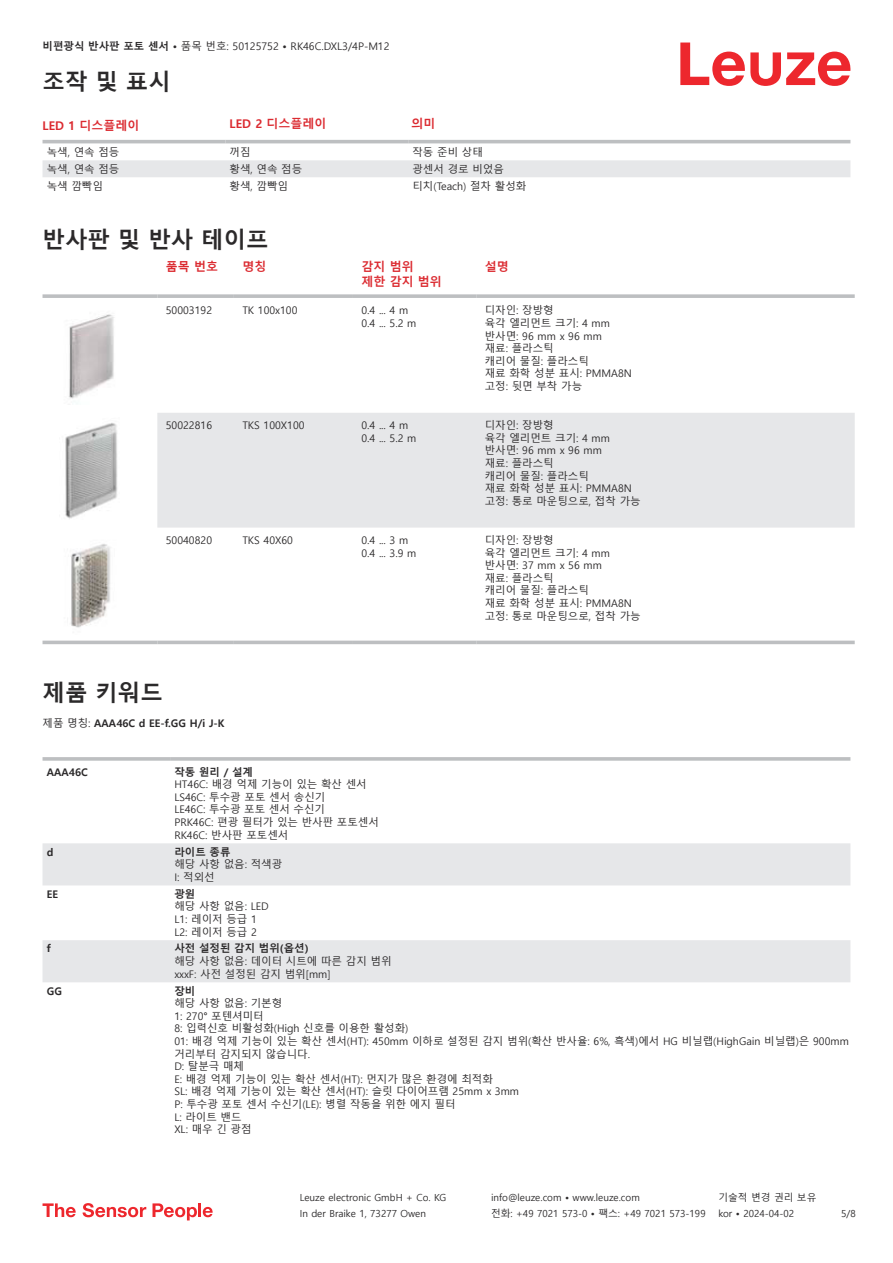
<style>
.page{position:relative;width:893px;height:1263px;background:#fff}
.page>*{position:absolute;margin:0;border:0;box-sizing:border-box;transform-origin:0 0}
.t1{font:700 22.5px "Malgun Gothic";color:#2b292a}
.t2{font:700 12px/14.4px "Malgun Gothic";color:#db2a30}
.t3{font:10.5px/12.6px "Malgun Gothic";color:#2b292a}
.t4{font:700 10.5px "Malgun Gothic";color:#2b292a}
.t5{font:9.75px "Malgun Gothic";color:#2b292a}
.s1{font-weight:700}
.s2{font-weight:400}
</style>
<div class="page">
<svg style="left:680px;top:43px;width:170px;height:43px"></svg>
<svg style="left:43px;top:143px;width:807px;height:1px"></svg>
<div style="left:43px;top:160px;width:807px;height:17px;background:#e6e7e9"></div>
<hr style="left:43px;top:140px;width:182px;height:3px;background:#bdbfc1">
<hr style="left:225px;top:140px;width:183px;height:3px;background:#bdbfc1">
<hr style="left:408px;top:140px;width:442px;height:3px;background:#bdbfc1">
<svg style="left:43px;top:640px;width:812px;height:5px;fill:#eeefef"></svg>
<div style="left:157px;top:413px;width:698px;height:115px;background:#e6e7e9"></div>
<svg style="left:43px;top:294px;width:114px;height:4px"></svg>
<svg style="left:157px;top:294px;width:77px;height:4px"></svg>
<svg style="left:234px;top:294px;width:119px;height:4px"></svg>
<svg style="left:353px;top:294px;width:123px;height:4px"></svg>
<svg style="left:476px;top:294px;width:379px;height:4px;background:#c3c5c7"></svg>
<hr style="left:43px;top:641px;width:114px;height:3px;background:#bdbfc1">
<hr style="left:157px;top:641px;width:77px;height:3px;background:#bdbfc1">
<hr style="left:234px;top:641px;width:119px;height:3px;background:#bdbfc1">
<hr style="left:353px;top:641px;width:123px;height:3px;background:#bdbfc1">
<hr style="left:476px;top:641px;width:379px;height:3px;background:#bdbfc1">
<img style="left:69px;top:314px;width:45px;height:85px">
<img style="left:65px;top:423px;width:53px;height:96px">
<img style="left:70px;top:544px;width:40px;height:84px">
<svg style="left:43px;top:843px;width:807px;height:139px;fill:#e6e7e9"></svg>
<svg style="left:43px;top:757px;width:127px;height:4px"></svg>
<svg style="left:170px;top:757px;width:680px;height:4px;background:#c3c5c7"></svg>
<svg style="left:43px;top:1203px;width:33px;height:14px"></svg>
<svg style="left:83px;top:1203px;width:63px;height:14px"></svg>
<svg style="left:153px;top:1203px;width:44px;height:17px"></svg>
<hr style="left:198px;top:1203px;width:3px;height:14px;background:#ed272d">
<svg style="left:203px;top:1207px;width:10px;height:10px"></svg>
<p class="t3" style="left:43px;top:40px;width:349px"><span class="s1">비편광식 반사판 포토 센서 •</span> 품목 번호: 50125752 <span class="s1">•</span> RK46C.DXL3/4P-M12</p>
<h1 class="t1" style="left:43px;top:69px;width:130px">조작 및 표시</h1>
<p class="t2" style="left:43px;top:118px;width:98px">LED 1 디스플레이</p>
<p class="t2" style="left:230px;top:116px;width:98px">LED 2 디스플레이</p>
<p class="t2" style="left:411px;top:116px;width:25px">의미</p>
<p class="t3" style="left:47px;top:146px;width:74px">녹색, 연속 점등</p>
<p class="t3" style="left:230px;top:146px;width:22px">꺼짐</p>
<p class="t3" style="left:412px;top:146px;width:72px">작동 준비 상태</p>
<p class="t3" style="left:47px;top:163px;width:74px">녹색, 연속 점등</p>
<p class="t3" style="left:230px;top:163px;width:74px">황색, 연속 점등</p>
<p class="t3" style="left:412px;top:163px;width:93px">광센서 경로 비었음</p>
<p class="t3" style="left:47px;top:180px;width:58px">녹색 깜빡임</p>
<p class="t3" style="left:230px;top:180px;width:60px">황색, 깜빡임</p>
<p class="t3" style="left:412px;top:180px;width:115px">티치(Teach) 절차 활성화</p>
<h1 class="t1" style="left:43px;top:227px;width:228px">반사판 및 반사 테이프</h1>
<p class="t2" style="left:166px;top:260px;width:54px">품목 번호</p>
<p class="t2" style="left:242px;top:260px;width:25px">명칭</p>
<p class="t2" style="left:361px;top:260px;width:82px">감지 범위<br>제한 감지 범위</p>
<p class="t2" style="left:485px;top:260px;width:25px">설명</p>
<p class="t3" style="left:166px;top:304px;width:48px">50003192</p>
<p class="t3" style="left:242px;top:304px;width:57px">TK 100x100</p>
<p class="t3" style="left:361px;top:304px;width:56px">0.4 ... 4 m<br>0.4 ... 5.2 m</p>
<p class="t3" style="left:485px;top:304px;width:149px">디자인: 장방형<br>육각 엘리먼트 크기: 4 mm 반사면: 96 mm x 96 mm<br>재료: 플라스틱<br>캐리어 물질: 플라스틱<br>재료 화학 성분 표시: PMMA8N 고정: 뒷면 부착 가능</p>
<p class="t3" style="left:166px;top:419px;width:48px">50022816</p>
<p class="t3" style="left:242px;top:419px;width:64px">TKS 100X100</p>
<p class="t3" style="left:361px;top:419px;width:56px">0.4 ... 4 m<br>0.4 ... 5.2 m</p>
<p class="t3" style="left:485px;top:419px;width:157px">디자인: 장방형<br>육각 엘리먼트 크기: 4 mm 반사면: 96 mm x 96 mm<br>재료: 플라스틱<br>캐리어 물질: 플라스틱<br>재료 화학 성분 표시: PMMA8N 고정: 통로 마운팅으로, 접착 가능</p>
<p class="t3" style="left:166px;top:534px;width:48px">50040820</p>
<p class="t3" style="left:242px;top:534px;width:52px">TKS 40X60</p>
<p class="t3" style="left:361px;top:534px;width:56px">0.4 ... 3 m<br>0.4 ... 3.9 m</p>
<p class="t3" style="left:485px;top:534px;width:157px">디자인: 장방형<br>육각 엘리먼트 크기: 4 mm 반사면: 37 mm x 56 mm<br>재료: 플라스틱<br>캐리어 물질: 플라스틱<br>재료 화학 성분 표시: PMMA8N 고정: 통로 마운팅으로, 접착 가능</p>
<h1 class="t1" style="left:43px;top:680px;width:122px">제품 키워드</h1>
<p class="t4" style="left:43px;top:716px;width:184px"><span class="s2">제품 명칭:</span> AAA46C d EE-f.GG H/i J-K</p>
<p class="t4" style="left:47px;top:766px;width:43px">AAA46C</p>
<p class="t4" style="left:174px;top:766px;width:80px">작동 원리 / 설계</p>
<p class="t3" style="left:174px;top:778px;width:206px">HT46C: 배경 억제 기능이 있는 확산 센서<br>LS46C: 투수광 포토 센서 송신기<br>LE46C: 투수광 포토 센서 수신기<br>PRK46C: 편광 필터가 있는 반사판 포토센서<br>RK46C: 반사판 포토센서</p>
<p class="t4" style="left:47px;top:846px;width:8px">d</p>
<p class="t4" style="left:174px;top:845px;width:58px">라이트 종류</p>
<p class="t3" style="left:174px;top:858px;width:109px">해당 사항 없음: 적색광<br>I: 적외선</p>
<p class="t4" style="left:47px;top:888px;width:13px">EE</p>
<p class="t4" style="left:174px;top:888px;width:22px">광원</p>
<p class="t3" style="left:174px;top:900px;width:96px">해당 사항 없음: LED<br>L1: 레이저 등급 1<br>L2: 레이저 등급 2</p>
<p class="t4" style="left:47px;top:943px;width:5px">f</p>
<p class="t4" style="left:174px;top:942px;width:136px">사전 설정된 감지 범위(옵션)</p>
<p class="t3" style="left:174px;top:955px;width:219px">해당 사항 없음: 데이터 시트에 따른 감지 범위 xxxF: 사전 설정된 감지 범위[mm]</p>
<p class="t4" style="left:47px;top:985px;width:17px">GG</p>
<p class="t4" style="left:174px;top:984px;width:22px">장비</p>
<p class="t3" style="left:174px;top:997px;width:676px">해당 사항 없음: 기본형<br>1: 270° 포텐셔미터<br>8: 입력신호 비활성화(High 신호를 이용한 활성화)<br>01: 배경 억제 기능이 있는 확산 센서(HT): 450mm 이하로 설정된 감지 범위(확산 반사율: 6%, 흑색)에서 HG 비닐랩(HighGain 비닐랩)은 900mm 거리부터 감지되지 않습니다.<br>D: 탈분극 매체<br>E: 배경 억제 기능이 있는 확산 센서(HT): 먼지가 많은 환경에 최적화<br>SL: 배경 억제 기능이 있는 확산 센서(HT): 슬릿 다이어프램 25mm x 3mm<br>P: 투수광 포토 센서 수신기(LE): 병렬 작동을 위한 에지 필터<br>L: 라이트 밴드<br>XL: 매우 긴 광점</p>
<p class="t5" style="left:300px;top:1192px;width:148px">Leuze electronic GmbH + Co. KG</p>
<p class="t5" style="left:491px;top:1192px;width:150px">info@leuze.com • www.leuze.com</p>
<p class="t5" style="left:718px;top:1192px;width:100px">기술적 변경 권리 보유</p>
<p class="t5" style="left:300px;top:1208px;width:128px">In der Braike 1, 73277 Owen</p>
<p class="t5" style="left:491px;top:1208px;width:216px">전화: +49 7021 573-0 • 팩스: +49 7021 573-199</p>
<p class="t5" style="left:718px;top:1208px;width:77px">kor • 2024-04-02</p>
<p class="t5" style="left:841px;top:1208px;width:16px">5/8</p>
</div>
